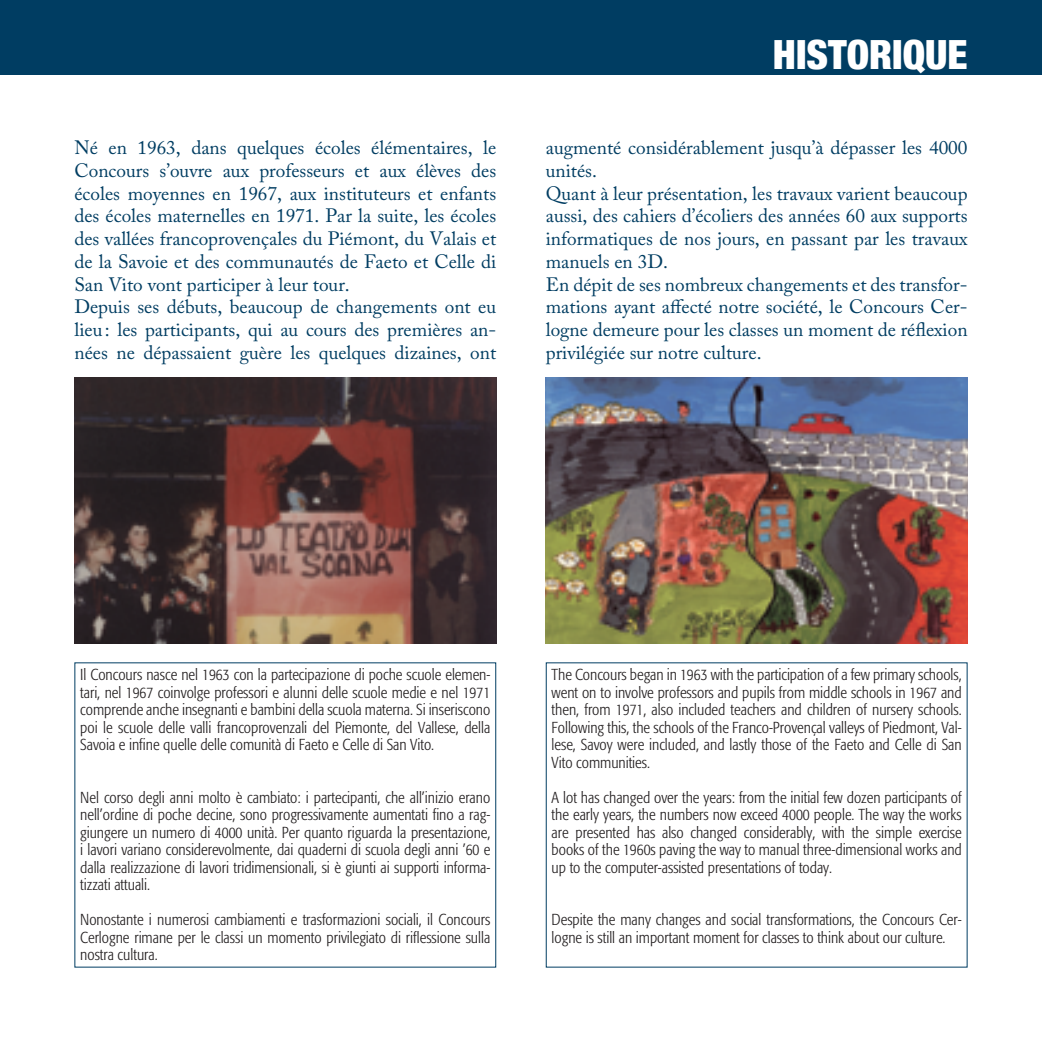
<style>
.page{position:relative;width:1042px;height:1042px;background:#fff}
.page>*{position:absolute;margin:0;border:0;box-sizing:border-box;transform-origin:0 0}
.t1{font:900 condensed 40.25px "Helvetica Neue";color:#fff}
.t2{font:19.25px/22.8px "Adobe Caslon Pro";color:#003d62}
.t3{font:300 condensed 15.75px/17.5px "Formata";color:#231f20;text-align:justify}
</style>
<div class="page">
<div style="left:0;top:0;width:1042px;height:74px;background:#003d62"></div>
<img style="left:74px;top:377px;width:422px;height:266px">
<img style="left:546px;top:377px;width:421px;height:266px">
<h1 class="t1" style="left:773px;top:30px;width:174px">HISTORIQUE</h1>
<p class="t2" style="left:74px;top:136px;width:423px">Né en 1963, dans quelques écoles élémentaires, le Concours s’ouvre aux professeurs et aux élèves des écoles moyennes en 1967, aux instituteurs et enfants des écoles maternelles en 1971. Par la suite, les écoles des vallées francoprovençales du Piémont, du Valais et de la Savoie et des communautés de Faeto et Celle di San Vito vont participer à leur tour.<br>Depuis ses débuts, beaucoup de changements ont eu lieu: les participants, qui au cours des premières an&shy;nées ne dépassaient guère les quelques dizaines, ont</p>
<p class="t2" style="left:546px;top:136px;width:423px">augmenté considérablement jusqu’à dépasser les 4000 unités.<br>Quant à leur présentation, les travaux varient beaucoup aussi, des cahiers d’écoliers des années 60 aux supports informatiques de nos jours, en passant par les travaux manuels en 3D.<br>En dépit de ses nombreux changements et des transfor&shy;mations ayant affecté notre société, le Concours Cer&shy;logne demeure pour les classes un moment de réflexion privilégiée sur notre culture.</p>
<p class="t3" style="left:80px;top:666px;width:412px">Il Concours nasce nel 1963 con la partecipazione di poche scuole elemen&shy;tari, nel 1967 coinvolge professori e alunni delle scuole medie e nel 1971 comprende anche insegnanti e bambini della scuola materna. Si inseriscono poi le scuole delle valli francoprovenzali del Piemonte, del Vallese, della Savoia e infine quelle delle comunità di Faeto e Celle di San Vito.</p>
<p class="t3" style="left:80px;top:788px;width:412px">Nel corso degli anni molto è cambiato: i partecipanti, che all’inizio erano nell’ordine di poche decine, sono progressivamente aumentati fino a rag&shy;giungere un numero di 4000 unità. Per quanto riguarda la presentazione, i lavori variano considerevolmente, dai quaderni di scuola degli anni ’60 e dalla realizzazione di lavori tridimensionali, si è giunti ai supporti informa&shy;tizzati attuali.</p>
<p class="t3" style="left:80px;top:911px;width:411px">Nonostante i numerosi cambiamenti e trasformazioni sociali, il Concours Cerlogne rimane per le classi un momento privilegiato di riflessione sulla nostra cultura.</p>
<p class="t3" style="left:552px;top:666px;width:412px">The Concours began in 1963 with the participation of a few primary schools, went on to involve professors and pupils from middle schools in 1967 and then, from 1971, also included teachers and children of nursery schools.<br>Following this, the schools of the Franco-Provençal valleys of Piedmont, Val&shy;lese, Savoy were included, and lastly those of the Faeto and Celle di San Vito communities.</p>
<p class="t3" style="left:552px;top:788px;width:412px">A lot has changed over the years: from the initial few dozen participants of the early years, the numbers now exceed 4000 people. The way the works are presented has also changed considerably, with the simple exercise books of the 1960s paving the way to manual three-dimensional works and up to the computer-assisted presentations of today.</p>
<p class="t3" style="left:552px;top:911px;width:411px">Despite the many changes and social transformations, the Concours Cer&shy;logne is still an important moment for classes to think about our culture.</p>
</div>
